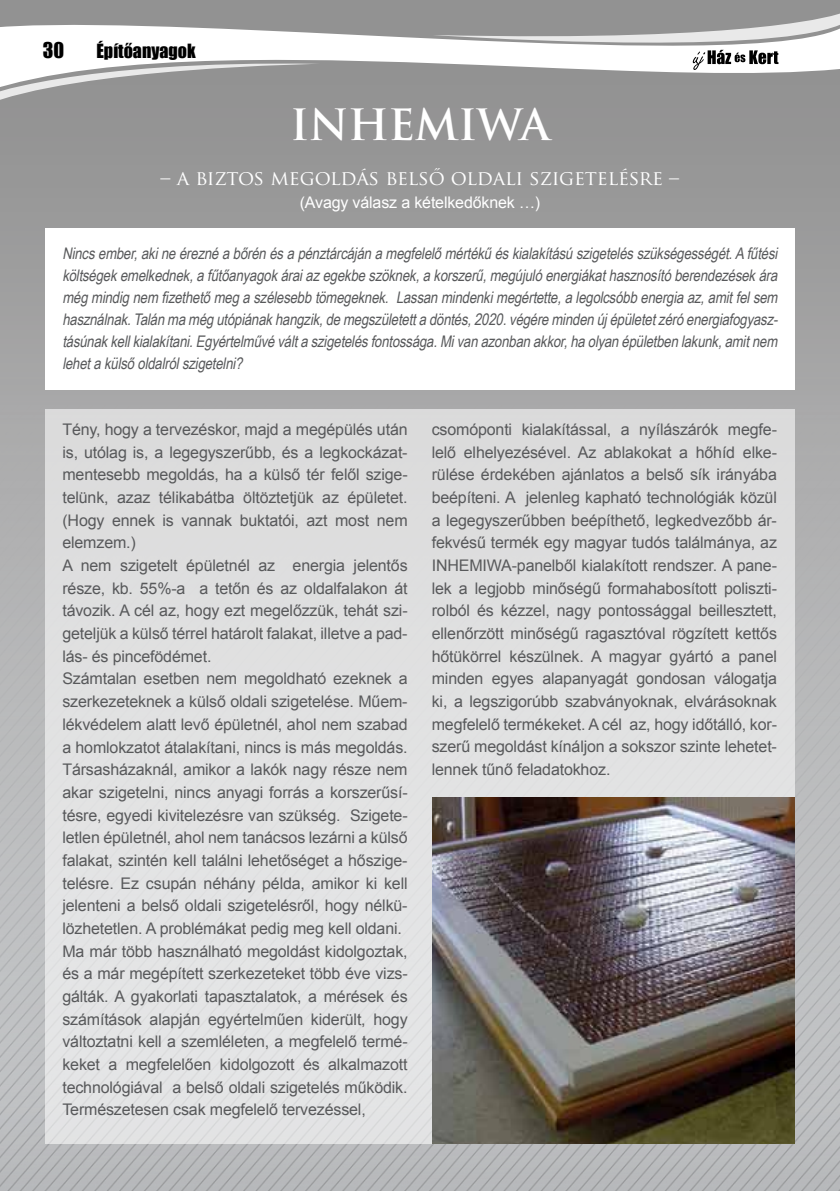
<style>
.page{position:relative;width:840px;height:1191px;background:#fff}
.page>*{position:absolute;margin:0;border:0;box-sizing:border-box;transform-origin:0 0}
.t1{font:700 42px "Trajan Pro";letter-spacing:-.01em;color:#fff}
.t2{font:20px "Trajan Pro";letter-spacing:-.01em;color:#fff}
.t3{font:20px "Impact";color:#000}
.t4{font:18px "Impact";color:#000}
.t5{font:16px/22.6px "Arial";letter-spacing:-.01em;color:#58595b}
.t6{font:italic 16px/22px "Arial Narrow";color:#58595b;text-align:justify}
.t7{font:16px "Arial";letter-spacing:-.01em;color:#fff}
</style>
<div class="page">
<div style="left:0;top:0;width:839px;height:1191px;background:#959595"></div>
<img style="left:0;top:378px;width:839px;height:813px">
<div style="left:45px;top:409px;width:749px;height:735px;background:#e0e0e0"></div>
<div style="left:45px;top:228px;width:749px;height:161px;background:#fff"></div>
<img style="left:432px;top:798px;width:361px;height:345px">
<svg style="left:0;top:25px;width:827px;height:48px;fill:#fff"></svg>
<svg style="left:0;top:62px;width:320px;height:38px"></svg>
<svg style="left:432px;top:14px;width:407px;height:56px"></svg>
<p class="t3" style="left:43px;top:35px;width:23px">30</p>
<p class="t4" style="left:96px;top:37px;width:101px">Építőanyagok</p>
<h1 class="t1" style="left:290px;top:99px;width:261px">INHEMIWA</h1>
<p class="t2" style="left:160px;top:165px;width:520px">– A BIZTOS MEGOLDÁS BELSŐ OLDALI SZIGETELÉSRE –</p>
<p class="t7" style="left:299px;top:192px;width:242px">(Avagy válasz a kételkedőknek …)</p>
<p class="t6" style="left:62px;top:241px;width:720px">Nincsember,akineéreznéabőrénésapénztárcájánamegfelelőmértékűéskialakításúszigetelésszükségességét.Afűtési költségekemelkednek,afűtőanyagokáraiazegekbeszöknek,akorszerű,megújulóenergiákathasznosítóberendezésekára mégmindignem fizethetőmegaszélesebbtömegeknek. Lassanmindenkimegértette,alegolcsóbbenergiaaz,amitfelsem használnak.Talánmamégutópiánakhangzik,demegszületettadöntés,2020.végéremindenúj épületetzéróenergiafogyasz&shy;tásúnakkellkialakítani.Egyértelművéváltaszigetelésfontossága.Mivanazonbanakkor,haolyanépületbenlakunk,amitnem lehetakülsőoldalrólszigetelni?</p>
<p class="t5" style="left:62px;top:418px;width:346px">Tény, hogy a tervezéskor, majd a megépülés után is, utólag is, a legegyszerűbb, és a legkockázat&shy;mentesebb megoldás, ha a külső tér felől szige&shy;telünk, azaz télikabátba öltöztetjük az épületet. (Hogy ennek is vannak buktatói, azt most nem elemzem.)<br>A nem szigetelt épületnél az energia jelentős része, kb. 55%-a a tetőn és az oldalfalakon át távozik. A cél az, hogy ezt megelőzzük, tehát szi&shy;geteljük a külső térrel határolt falakat, illetve a pad&shy;lás- és pincefödémet.<br>Számtalan esetben nem megoldható ezeknek a szerkezeteknek a külső oldali szigetelése. Műem&shy;lékvédelem alatt levő épületnél, ahol nem szabad a homlokzatot átalakítani, nincs is más megoldás.<br>Társasházaknál, amikor a lakók nagy része nem akar szigetelni, nincs anyagi forrás a korszerűsí&shy;tésre, egyedi kivitelezésre van szükség. Szigete&shy;letlen épületnél, ahol nem tanácsos lezárni a külső falakat, szintén kell találni lehetőséget a hőszige&shy;telésre. Ez csupán néhány példa, amikor ki kell jelenteni a belső oldali szigetelésről, hogy nélkü&shy;lözhetetlen. A problémákat pedig meg kell oldani.<br>Ma már több használható megoldást kidolgoztak, és a már megépített szerkezeteket több éve vizs&shy;gálták. A gyakorlati tapasztalatok, a mérések és számítások alapján egyértelműen kiderült, hogy változtatni kell a szemléleten, a megfelelő termé&shy;keket a megfelelően kidolgozott és alkalmazott technológiával a belső oldali szigetelés működik.<br>Természetesen csak megfelelő tervezéssel,</p>
<p class="t5" style="left:431px;top:418px;width:346px;text-align:justify">csomóponti kialakítással, a nyílászárók megfe&shy;lelő elhelyezésével. Az ablakokat a hőhíd elke&shy;rülése érdekében ajánlatos a belső sík irányába beépíteni. A jelenleg kapható technológiák közül a legegyszerűbben beépíthető, legkedvezőbb ár&shy;fekvésű termék egy magyar tudós találmánya, az INHEMIWA-panelből kialakított rendszer. A pane&shy;lek a legjobb minőségű formahabosított poliszti&shy;rolból és kézzel, nagy pontossággal beillesztett, ellenőrzött minőségű ragasztóval rögzített kettős hőtükörrel készülnek. A magyar gyártó a panel minden egyes alapanyagát gondosan válogatja ki, a legszigorúbb szabványoknak, elvárásoknak megfelelő termékeket. A cél az, hogy időtálló, kor&shy;szerű megoldást kínáljon a sokszor szinte lehetet&shy;lennek tűnő feladatokhoz.</p>
</div>
